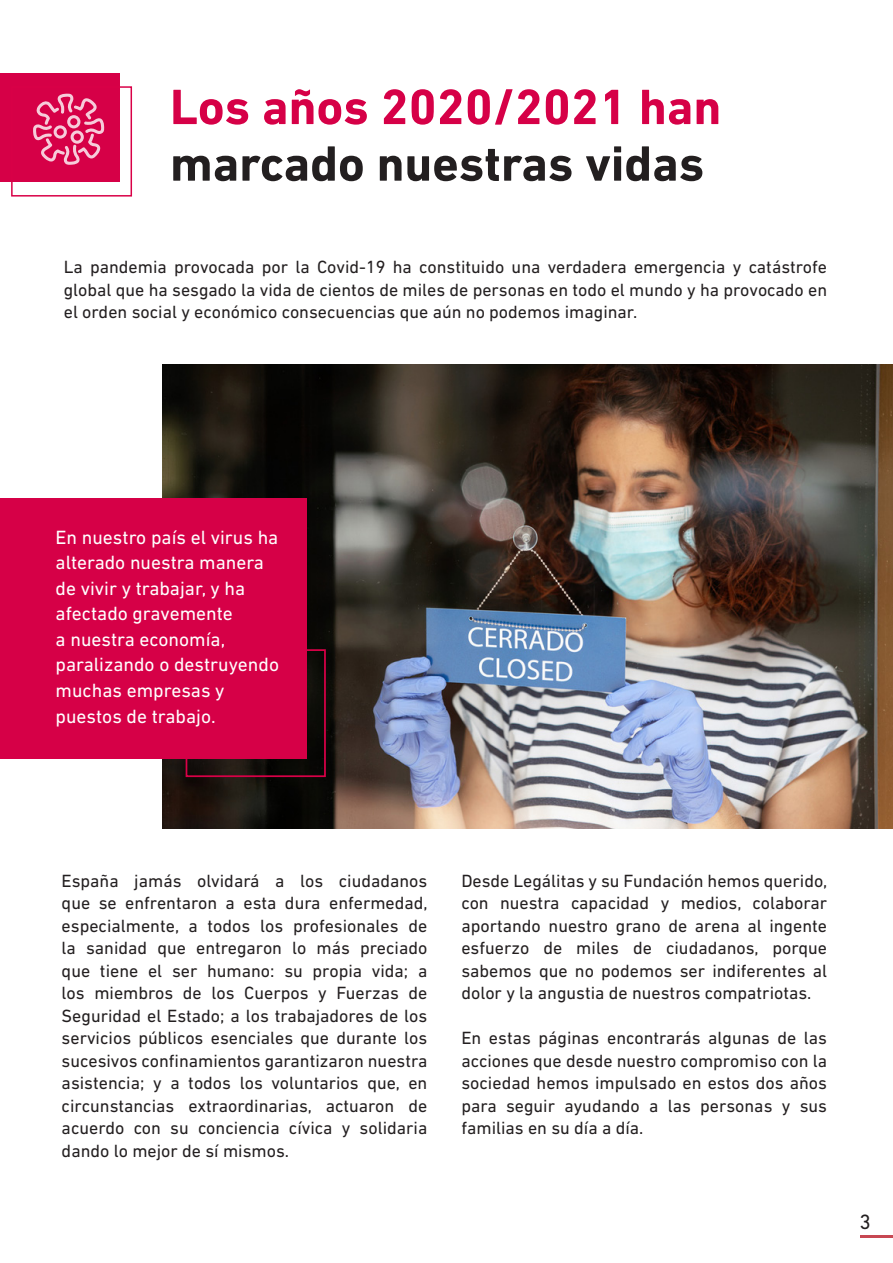
<style>
.page{position:relative;width:893px;height:1263px;background:#fff}
.page>*{position:absolute;margin:0;border:0;box-sizing:border-box;transform-origin:0 0}
.t1{font:700 50.4px/56.6px "DIN Next LT Pro";color:#231f20}
.t2{font:21px "DIN Next LT Pro";color:#231f20}
.t3{font:19.5px/25.5px "DIN Next LT Pro";color:#fff}
.t4{font:18px/22.5px "DIN Next LT Pro";color:#231f20;text-align:justify}
.s1{color:#d60047}
</style>
<div class="page">
<img style="left:162px;top:365px;width:731px;height:463px">
<hr style="left:860px;top:1235px;width:33px;height:3px;background:#c74752">
<div style="left:186px;top:649px;width:140px;height:128px;border:2px solid #d90047"></div>
<div style="left:0;top:499px;width:307px;height:260px;background:#d60047"></div>
<div style="left:0;top:73px;width:119px;height:109px;background:#d60047"></div>
<div style="left:11px;top:86px;width:121px;height:111px;border:2px solid #d90047"></div>
<svg style="left:33px;top:94px;width:71px;height:71px"></svg>
<p class="t1" style="left:170px;top:78px;width:553px"><span class="s1">Los años 2020/2021 han </span>marcado nuestras vidas</p>
<p class="t4" style="left:64px;top:256px;width:765px">La pandemia provocada por la Covid-19 ha constituido una verdadera emergencia y catástrofe global que ha sesgado la vida de cientos de miles de personas en todo el mundo y ha provocado en el orden social y económico consecuencias que aún no podemos imaginar.</p>
<p class="t3" style="left:56px;top:524px;width:225px">En nuestro país el virus ha alterado nuestra manera de vivir y trabajar, y ha afectado gravemente<br>a nuestra economía, paralizando o destruyendo muchas empresas y puestos de trabajo.</p>
<p class="t4" style="left:62px;top:869px;width:368px">España jamás olvidará a los ciudadanos que se enfrentaron a esta dura enfermedad, especialmente, a todos los profesionales de la sanidad que entregaron lo más preciado que tiene el ser humano: su propia vida; a los miembros de los Cuerpos y Fuerzas de Seguridad el Estado; a los trabajadores de los servicios públicos esenciales que durante los sucesivos confinamientos garantizaron nuestra asistencia; y a todos los voluntarios que, en circunstancias extraordinarias, actuaron de acuerdo con su conciencia cívica y solidaria dando lo mejor de sí mismos.</p>
<p class="t4" style="left:461px;top:869px;width:368px">Desde Legálitas y su Fundación hemos querido, con nuestra capacidad y medios, colaborar aportando nuestro grano de arena al ingente esfuerzo de miles de ciudadanos, porque sabemos que no podemos ser indiferentes al dolor y la angustia de nuestros compatriotas.</p>
<p class="t4" style="left:461px;top:1026px;width:367px">En estas páginas encontrarás algunas de las acciones que desde nuestro compromiso con la sociedad hemos impulsado en estos dos años para seguir ayudando a las personas y sus familias en su día a día.</p>
<p class="t2" style="left:859px;top:1210px;width:13px">3</p>
</div>
